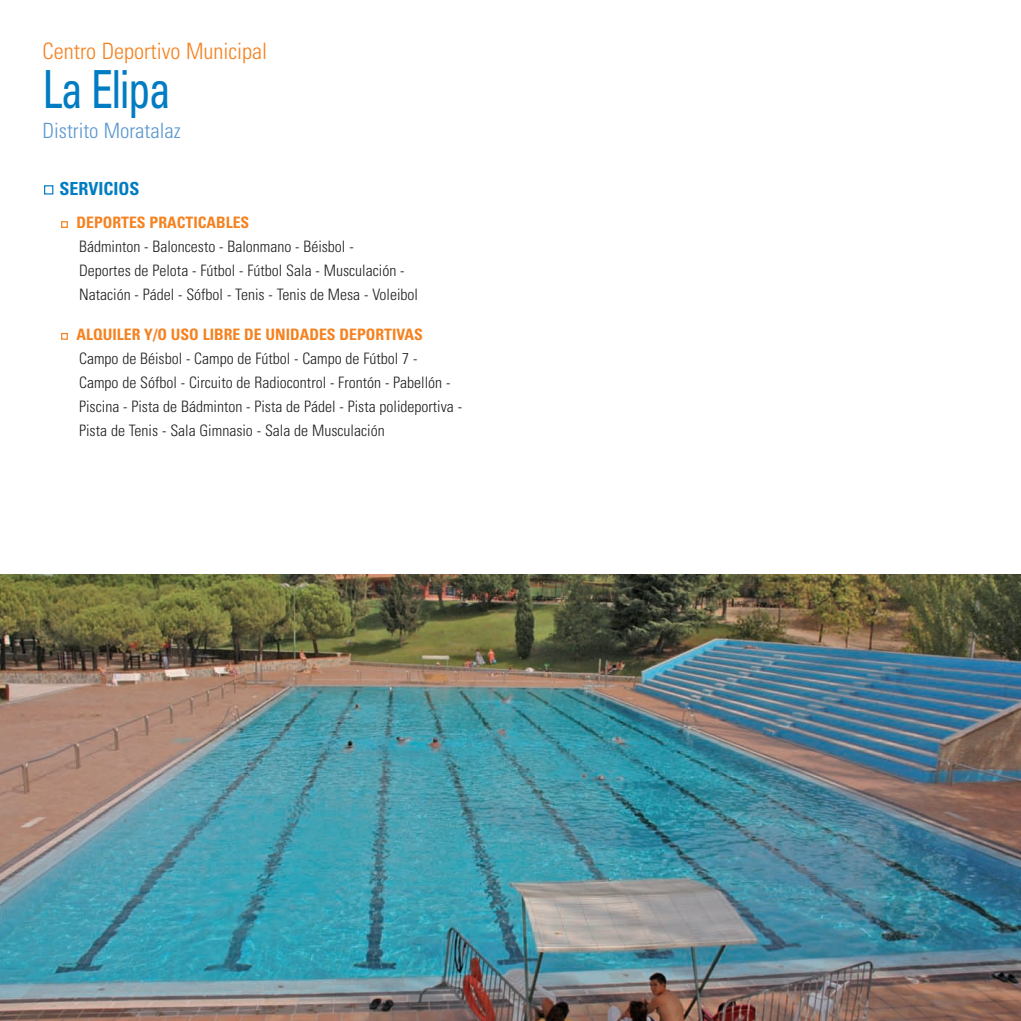
<style>
.page{position:relative;width:1021px;height:1021px;background:#fff}
.page>*{position:absolute;margin:0;border:0;box-sizing:border-box;transform-origin:0 0}
.t1{font:condensed 52.5px "Univers";letter-spacing:-.035em;color:#007cc2;scale:.85 1}
.t2{font:300 condensed 22.5px "Univers";color:#f58220}
.t3{font:300 condensed 21px "Univers";color:#5a97d1}
.t4{font:700 condensed 18px "Univers";color:#007cc2}
.t5{font:300 condensed 15.75px/24px "Univers";color:#231f20}
.t6{font:700 condensed 15.75px "Univers";color:#f58220}
</style>
<div class="page">
<div style="left:61px;top:333px;width:7px;height:7px;border:1px solid #f58220"></div>
<div style="left:61px;top:221px;width:7px;height:7px;border:1px solid #f58220"></div>
<div style="left:44px;top:185px;width:9px;height:9px;border:1px solid #007cc2"></div>
<img style="left:0;top:574px;width:1020px;height:446px">
<h2 class="t2" style="left:43px;top:43px;width:226px">Centro Deportivo Municipal</h2>
<h1 class="t1" style="left:43px;top:71px;width:153px">La Elipa</h1>
<h3 class="t3" style="left:43px;top:123px;width:140px">Distrito Moratalaz</h3>
<p class="t4" style="left:60px;top:181px;width:82px">SERVICIOS</p>
<p class="t6" style="left:77px;top:216px;width:174px">DEPORTES PRACTICABLES</p>
<p class="t5" style="left:79px;top:236px;width:340px">Bádminton - Baloncesto - Balonmano - Béisbol -<br>Deportes de Pelota - Fútbol - Fútbol Sala - Musculación -<br>Natación - Pádel - Sófbol - Tenis - Tenis de Mesa - Voleibol</p>
<p class="t6" style="left:77px;top:328px;width:348px">ALQUILER Y/O USO LIBRE DE UNIDADES DEPORTIVAS</p>
<p class="t5" style="left:79px;top:347px;width:384px">Campo de Béisbol - Campo de Fútbol - Campo de Fútbol 7 -<br>Campo de Sófbol - Circuito de Radiocontrol - Frontón - Pabellón - Piscina - Pista de Bádminton - Pista de Pádel - Pista polideportiva - Pista de Tenis - Sala Gimnasio - Sala de Musculación</p>
</div>
